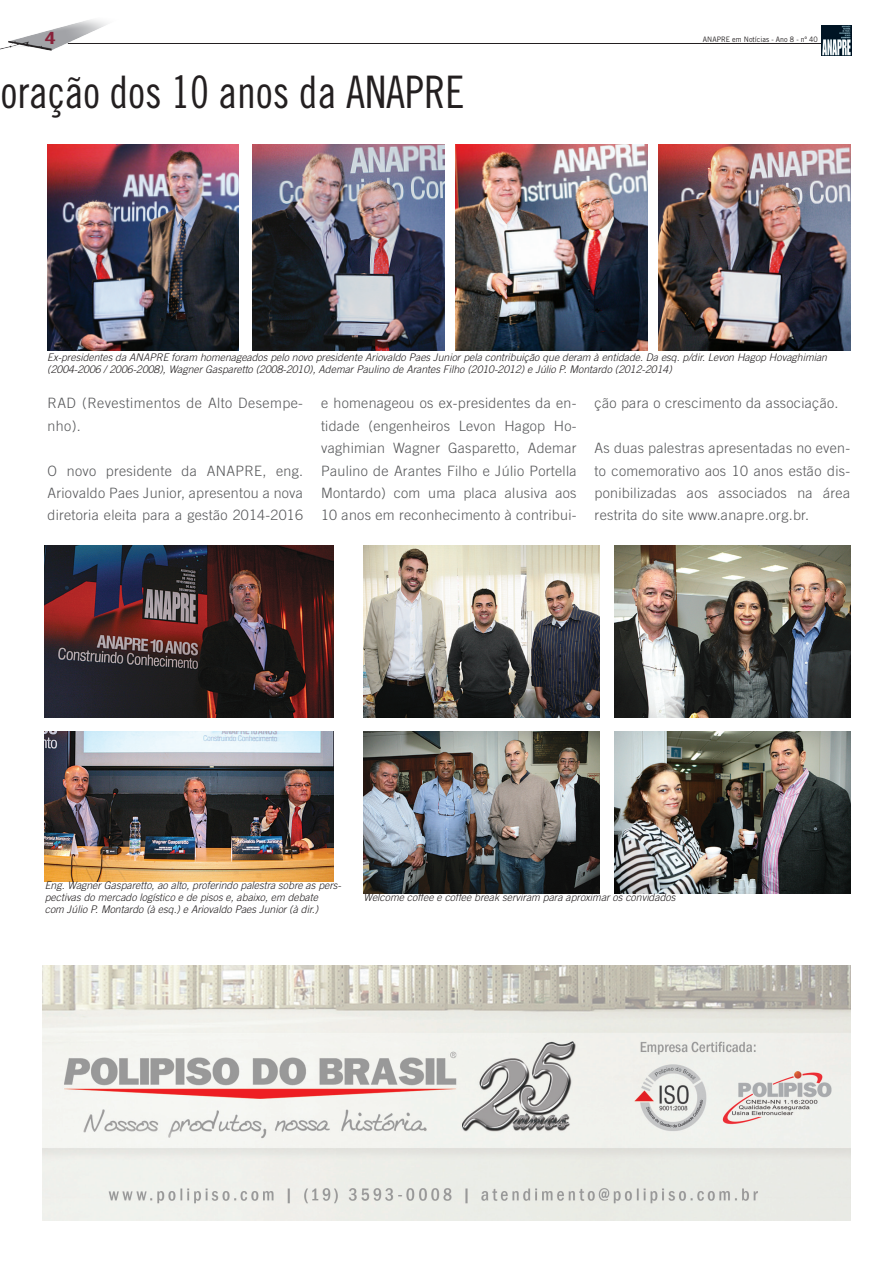
<style>
.page{position:relative;width:893px;height:1263px;background:#fff}
.page>*{position:absolute;margin:0;border:0;box-sizing:border-box;transform-origin:0 0}
.t1{font:44.85px "Trade Gothic Cond Eighteen";color:#231f20;scale:.95 1}
.t2{font:16.8px "Trade Gothic Bold Cond Twenty";color:#882139;scale:1.5 1}
.Normal__Web{font:300 14.25px/22.4px "Trade Gothic";letter-spacing:.02em;color:#57585a;text-align:justify}
.t3{font:italic 300 10.5px/12px "Trade Gothic";color:#231f20}
.t4{font:7.5px "Trade Gothic";color:#231f20;scale:.95 1}
</style>
<div class="page">
<img style="left:43px;top:965px;width:807px;height:255px">
<hr style="left:68px;top:43px;width:757px;height:1px;background:#231f20">
<img style="left:0;top:19px;width:107px;height:32px">
<img style="left:821px;top:26px;width:30px;height:29px">
<img style="left:48px;top:145px;width:191px;height:206px">
<img style="left:456px;top:145px;width:191px;height:206px">
<img style="left:253px;top:145px;width:191px;height:206px">
<img style="left:659px;top:145px;width:191px;height:206px">
<img style="left:45px;top:731px;width:289px;height:150px">
<img style="left:363px;top:731px;width:236px;height:162px">
<img style="left:614px;top:731px;width:236px;height:162px">
<img style="left:45px;top:545px;width:289px;height:173px">
<img style="left:363px;top:545px;width:236px;height:173px">
<img style="left:614px;top:545px;width:236px;height:173px">
<p class="t2" style="left:45px;top:28px;width:9px">4</p>
<p class="t4" style="left:703px;top:35px;width:122px">ANAPRE em Notícias - Ano 8 - nº 40</p>
<h1 class="t1" style="left:1px;top:65px;width:489px">oração dos 10 anos da ANAPRE</h1>
<p class="t3" style="left:47px;top:351px;width:781px">Ex-presidentes da ANAPRE foram homenageados pelo novo presidente Ariovaldo Paes Junior pela contribuição que deram à entidade. Da esq. p/dir. Levon Hagop Hovaghimian (2004-2006 / 2006-2008), Wagner Gasparetto (2008-2010), Ademar Paulino de Arantes Filho (2010-2012) e Júlio P. Montardo (2012-2014)</p>
<p class="Normal__Web" style="left:48px;top:392px;width:257px">RAD (Revestimentos de Alto Desempe&shy;nho).</p>
<p class="Normal__Web" style="left:48px;top:459px;width:257px">O novo presidente da ANAPRE, eng.<br>Ariovaldo Paes Junior, apresentou a nova diretoria eleita para a gestão 2014-2016</p>
<p class="Normal__Web" style="left:321px;top:392px;width:257px">e homenageou os ex-presidentes da en&shy;tidade (engenheiros Levon Hagop Ho&shy;vaghimian Wagner Gasparetto, Ademar Paulino de Arantes Filho e Júlio Portella Montardo) com uma placa alusiva aos 10 anos em reconhecimento à contribui-</p>
<p class="Normal__Web" style="left:595px;top:392px;width:245px">ção para o crescimento da associação.</p>
<p class="Normal__Web" style="left:595px;top:437px;width:257px">As duas palestras apresentadas no even&shy;to comemorativo aos 10 anos estão dis&shy;ponibilizadas aos associados na área restrita do site www.anapre.org.br.</p>
<p class="t3" style="left:45px;top:879px;width:298px">Eng. Wagner Gasparetto, ao alto, proferindo palestra sobre as pers&shy;pectivas do mercado logístico e de pisos e, abaixo, em debate<br>com Júlio P. Montardo (à esq.) e Ariovaldo Paes Junior (à dir.)</p>
<p class="t3" style="left:363px;top:891px;width:313px">Welcome coffee e coffee break serviram para aproximar os convidados</p>
</div>
